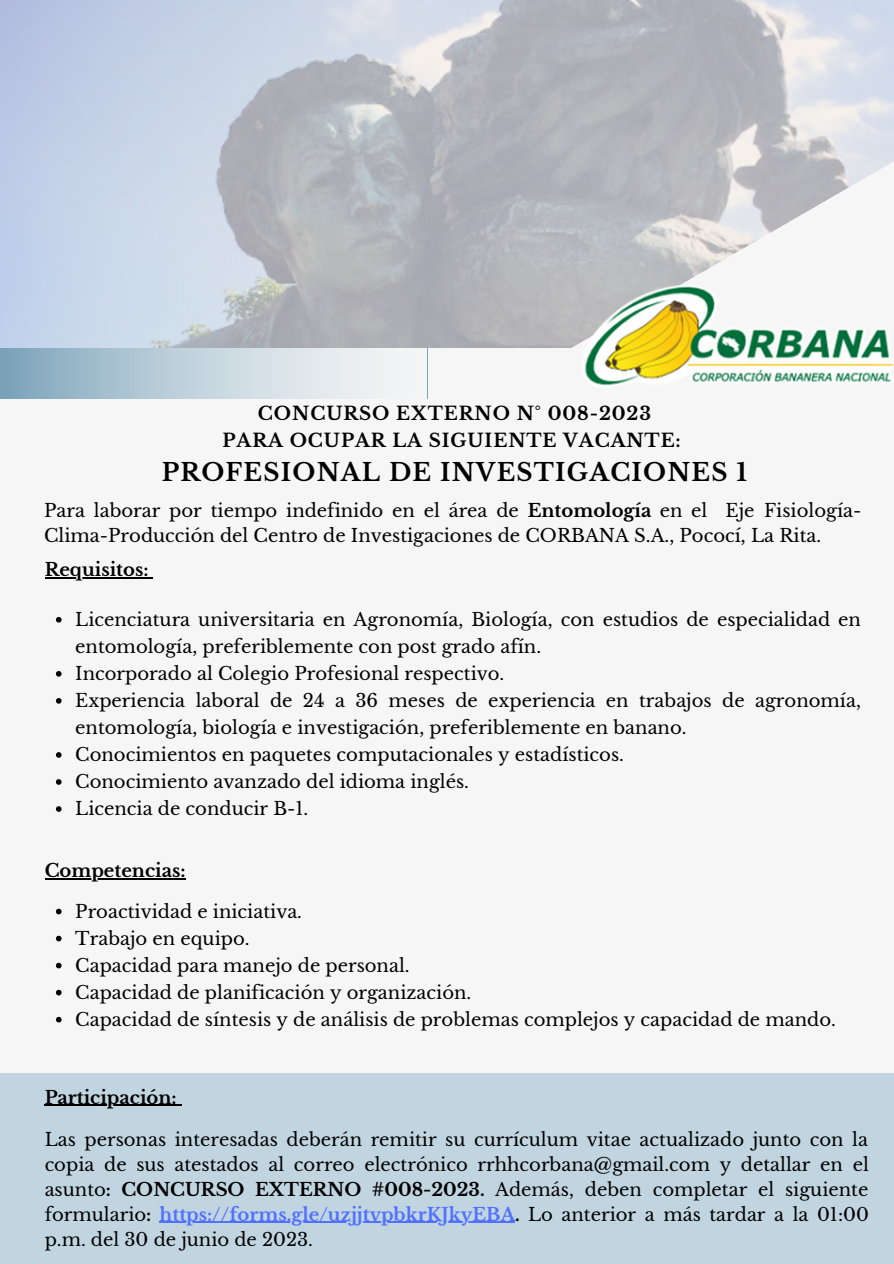
<style>
.page{position:relative;width:894px;height:1264px;background:#fff}
.page>*{position:absolute;margin:0;border:0;box-sizing:border-box;transform-origin:0 0}
.t1{font:700 24.3px "Libre Baskerville";letter-spacing:.05em;color:#000}
.t2{font:700 18.3px "Libre Baskerville";letter-spacing:.05em;color:#000}
.t3{font:18px/24.8px "Libre Baskerville";color:#000}
.t4{font:700 18px "Libre Baskerville";color:#000}
.s1{font-weight:700}
.s2{font-weight:700;color:#5271ff}
</style>
<div class="page">
<div style="left:0;top:0;width:893px;height:1263px;background:#f6f6f6"></div>
<img style="left:0;top:0;width:893px;height:348px">
<svg style="left:341px;top:139px;width:552px;height:260px;fill:#b7b9bd"></svg>
<img style="left:581px;top:286px;width:312px;height:101px">
<div style="left:0;top:348px;width:427px;height:51px;background:linear-gradient(to right,#84a9be,#fffefc)"></div>
<svg style="left:56px;top:617px;width:6px;height:5px"></svg>
<svg style="left:56px;top:671px;width:6px;height:5px"></svg>
<svg style="left:56px;top:698px;width:6px;height:5px"></svg>
<svg style="left:56px;top:752px;width:6px;height:5px"></svg>
<svg style="left:56px;top:779px;width:6px;height:5px"></svg>
<svg style="left:56px;top:806px;width:6px;height:5px"></svg>
<svg style="left:56px;top:908px;width:6px;height:6px"></svg>
<svg style="left:56px;top:935px;width:6px;height:6px"></svg>
<svg style="left:56px;top:962px;width:6px;height:6px"></svg>
<svg style="left:56px;top:989px;width:6px;height:6px"></svg>
<svg style="left:56px;top:1016px;width:6px;height:6px"></svg>
<hr style="left:45px;top:577px;width:103px;height:1px;background:#000">
<hr style="left:45px;top:878px;width:140px;height:1px;background:#000">
<div style="left:0;top:1073px;width:893px;height:190px;background:#c1d5e1"></div>
<hr style="left:45px;top:1104px;width:132px;height:1px;background:#000">
<hr style="left:159px;top:1221px;width:356px;height:1px;background:#5271ff">
<p class="t2" style="left:258px;top:402px;width:394px">CONCURSO EXTERNO N° 008-2023</p>
<p class="t2" style="left:222px;top:429px;width:459px">PARA OCUPAR LA SIGUIENTE VACANTE:</p>
<p class="t1" style="left:162px;top:457px;width:586px">PROFESIONAL DE INVESTIGACIONES 1</p>
<p class="t3" style="left:44px;top:498px;width:818px">Para laborar por tiempo indefinido en el área de <span class="s1">Entomología</span> en el Eje Fisiología-<br>Clima-Producción del Centro de Investigaciones de CORBANA S.A., Pococí, La Rita.</p>
<p class="t4" style="left:45px;top:559px;width:105px">Requisitos:</p>
<p class="t3" style="left:75px;top:606px;width:787px;line-height:27px">Licenciatura universitaria en Agronomía, Biología, con estudios de especialidad en entomología, preferiblemente con post grado afín.</p>
<p class="t3" style="left:75px;top:661px;width:430px">Incorporado al Colegio Profesional respectivo.</p>
<p class="t3" style="left:75px;top:687px;width:786px;line-height:27px">Experiencia laboral de 24 a 36 meses de experiencia en trabajos de agronomía, entomología, biología e investigación, preferiblemente en banano.</p>
<p class="t3" style="left:75px;top:742px;width:550px">Conocimientos en paquetes computacionales y estadísticos.</p>
<p class="t3" style="left:75px;top:769px;width:395px">Conocimiento avanzado del idioma inglés.</p>
<p class="t3" style="left:75px;top:796px;width:234px">Licencia de conducir B-1.</p>
<p class="t4" style="left:45px;top:859px;width:142px">Competencias:</p>
<p class="t3" style="left:75px;top:899px;width:228px">Proactividad e iniciativa.</p>
<p class="t3" style="left:75px;top:926px;width:176px">Trabajo en equipo.</p>
<p class="t3" style="left:75px;top:953px;width:336px">Capacidad para manejo de personal.</p>
<p class="t3" style="left:75px;top:980px;width:397px">Capacidad de planificación y organización.</p>
<p class="t3" style="left:75px;top:1007px;width:762px">Capacidad de síntesis y de análisis de problemas complejos y capacidad de mando.</p>
<p class="t4" style="left:45px;top:1086px;width:133px">Participación:</p>
<p class="t3" style="left:45px;top:1127px;width:825px;text-align:justify">Las personas interesadas deberán remitir su currículum vitae actualizado junto con la copia de sus atestados al correo electrónico rrhhcorbana@gmail.com y detallar en el asunto<span class="s1">: CONCURSO EXTERNO #008-2023.</span> Además, deben completar el siguiente formulario<span class="s1">:</span> <span class="s2">https://forms.gle/uzjjtvpbkrKJkyEBA</span><span class="s1">.</span> Lo anterior a más tardar a la 01:00 p.m. del 30 de junio de 2023.</p>
</div>
